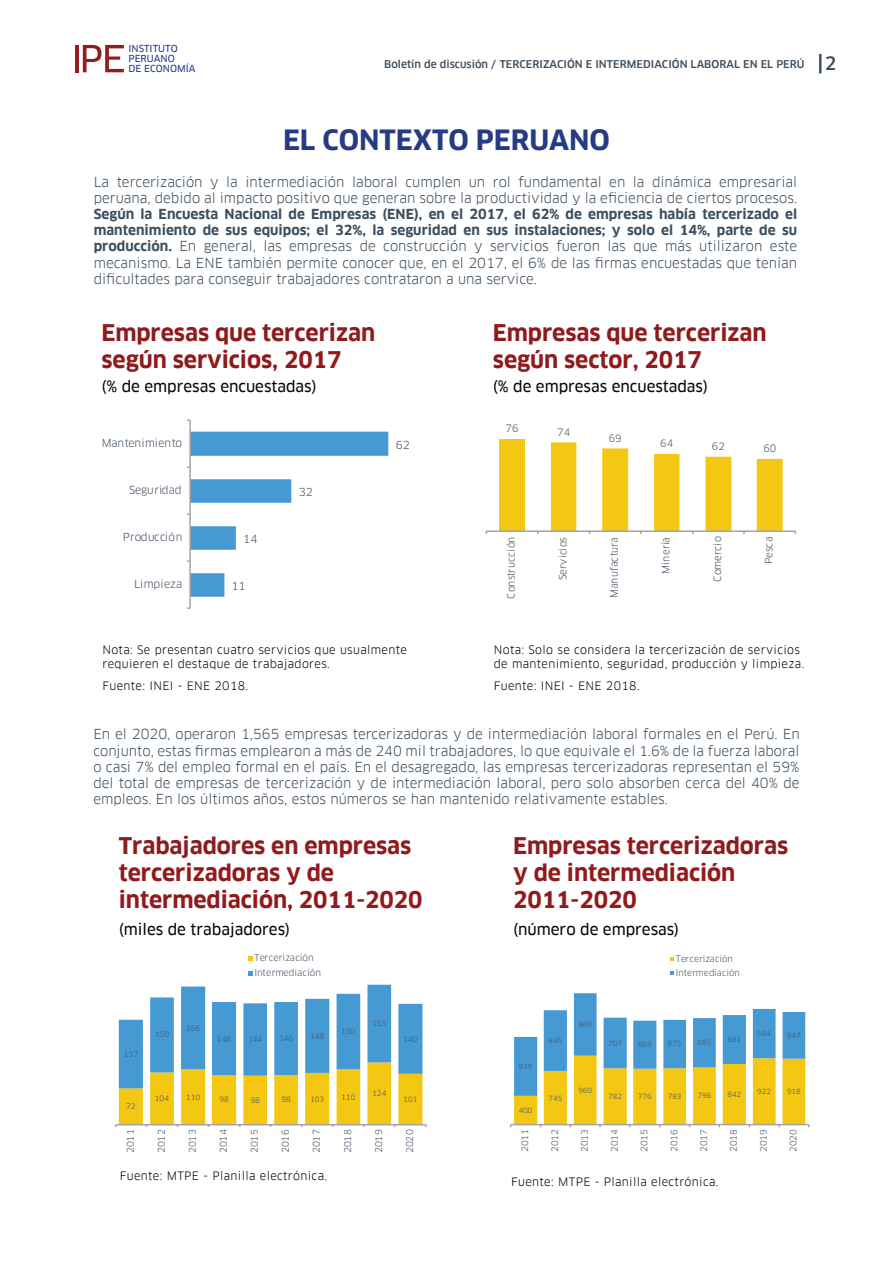
<style>
.page{position:relative;width:893px;height:1263px;background:#fff}
.page>*{position:absolute;margin:0;border:0;box-sizing:border-box;transform-origin:0 0}
.t1{font:700 27.3px "Clan Pro";letter-spacing:-.005em;color:#263b85}
.t2{font:700 22.5px/27px "Clan Pro";letter-spacing:-.005em;color:#901a1c}
.t3{font:500 18px "Clan Pro";color:#3d4f5f}
.t4{font:15.15px "Clan Pro News";letter-spacing:-.005em;color:#040503}
.t5{font:13.5px/16.2px "Clan Pro";color:#3d4f5f;text-align:justify}
.t6{font:11.4px/13.6px "Clan Pro";letter-spacing:.03em;color:#040503}
.t7{font:10.8px "Clan Pro";color:#415063}
.t8{font:10.8px "Clan Pro";letter-spacing:.02em;color:#415063}
.t9{font:500 10.5px "Clan Pro";letter-spacing:.005em;color:#3d4f5f}
.t10{font:9.9px "Clan Pro";color:#415063}
.t11{font:9.45px/10.1px "Clan Pro News";color:#263b85}
.t12{font:9.15px "Clan Pro";letter-spacing:.015em;color:#415063}
.t13{font:9.15px/15px "Clan Pro";letter-spacing:-.005em;color:#415063}
.t14{font:8.7px "Clan Pro";letter-spacing:.015em;color:#415063}
.t15{font:8.7px/14px "Clan Pro";letter-spacing:-.005em;color:#415063}
.t16{font:7.2px "Clan Pro";color:#415063}
.t17{font:7.05px "Clan Pro";color:#415063}
.s1{font-weight:700}
</style>
<div class="page">
<svg style="left:819px;top:54px;width:2px;height:19px"></svg>
<svg style="left:83px;top:45px;width:41px;height:27px"></svg>
<hr style="left:75px;top:45px;width:4px;height:27px;background:#931c1e">
<hr style="left:189px;top:420px;width:2px;height:188px;background:#a6a5a5">
<svg style="left:187px;top:432px;width:201px;height:165px"></svg>
<hr style="left:486px;top:530px;width:309px;height:2px;background:#a6a5a5">
<svg style="left:499px;top:439px;width:284px;height:95px"></svg>
<svg style="left:115px;top:985px;width:312px;height:142px"></svg>
<svg style="left:248px;top:956px;width:4px;height:5px"></svg>
<svg style="left:248px;top:971px;width:4px;height:4px"></svg>
<svg style="left:510px;top:993px;width:299px;height:134px"></svg>
<svg style="left:670px;top:957px;width:4px;height:4px"></svg>
<svg style="left:670px;top:971px;width:4px;height:4px"></svg>
<p class="t11" style="left:129px;top:44px;width:68px">INSTITUTO<br>PERUANO<br>DE ECONOMÍA</p>
<p class="t9" style="left:384px;top:58px;width:422px">Boletín de discusión / TERCERIZACIÓN E INTERMEDIACIÓN LABORAL EN EL PERÚ</p>
<h3 class="t3" style="left:825px;top:53px;width:13px">2</h3>
<h1 class="t1" style="left:283px;top:123px;width:328px">EL CONTEXTO PERUANO</h1>
<p class="t5" style="left:94px;top:173px;width:705px">La tercerización y la intermediación laboral cumplen un rol fundamental en la dinámica empresarial peruana, debido al impacto positivo que generan sobre la productividad y la eficiencia de ciertos procesos.</p>
<p class="t5" style="left:94px;top:206px;width:705px"><span class="s1">Según la Encuesta Nacional de Empresas (ENE), en el 2017, el 62% de empresas había tercerizado el mantenimiento de sus equipos; el 32%, la seguridad en sus instalaciones; y solo el 14%, parte de su producción.</span> En general, las empresas de construcción y servicios fueron las que más utilizaron este mecanismo. La ENE también permite conocer que, en el 2017, el 6% de las firmas encuestadas que tenían dificultades para conseguir trabajadores contrataron a una service.</p>
<h2 class="t2" style="left:101px;top:319px;width:275px">Empresas que tercerizan según servicios, 2017</h2>
<p class="t4" style="left:101px;top:378px;width:217px">(% de empresas encuestadas)</p>
<p class="t7" style="left:102px;top:436px;width:82px">Mantenimiento</p>
<p class="t7" style="left:129px;top:483px;width:54px">Seguridad</p>
<p class="t7" style="left:299px;top:486px;width:16px">32</p>
<p class="t8" style="left:123px;top:530px;width:61px">Producción</p>
<p class="t7" style="left:243px;top:533px;width:16px">14</p>
<p class="t7" style="left:134px;top:577px;width:50px">Limpieza</p>
<p class="t7" style="left:231px;top:580px;width:16px">11</p>
<p class="t7" style="left:396px;top:439px;width:16px">62</p>
<p class="t6" style="left:102px;top:643px;width:306px">Nota: Se presentan cuatro servicios que usualmente requieren el destaque de trabajadores.</p>
<p class="t6" style="left:102px;top:679px;width:147px">Fuente: INEI - ENE 2018.</p>
<h2 class="t2" style="left:493px;top:319px;width:275px">Empresas que tercerizan según sector, 2017</h2>
<p class="t4" style="left:493px;top:378px;width:217px">(% de empresas encuestadas)</p>
<p class="t10" style="left:506px;top:423px;width:14px">76</p>
<p class="t10" style="left:557px;top:426px;width:14px">74</p>
<p class="t10" style="left:609px;top:432px;width:14px">69</p>
<p class="t10" style="left:660px;top:438px;width:14px">64</p>
<p class="t10" style="left:712px;top:440px;width:14px">62</p>
<p class="t10" style="left:763px;top:443px;width:14px">60</p>
<p class="t10" style="left:505px;top:599px;width:64px;rotate:-90deg">Construcción</p>
<p class="t10" style="left:557px;top:580px;width:45px;rotate:-90deg">Servicios</p>
<p class="t10" style="left:608px;top:598px;width:62px;rotate:-90deg">Manufactura</p>
<p class="t10" style="left:660px;top:574px;width:38px;rotate:-90deg">Minería</p>
<p class="t10" style="left:711px;top:582px;width:47px;rotate:-90deg">Comercio</p>
<p class="t10" style="left:763px;top:564px;width:29px;rotate:-90deg">Pesca</p>
<p class="t6" style="left:494px;top:643px;width:312px">Nota: Solo se considera la tercerización de servicios de mantenimiento, seguridad, producción y limpieza.</p>
<p class="t6" style="left:494px;top:679px;width:147px">Fuente: INEI - ENE 2018.</p>
<p class="t5" style="left:93px;top:726px;width:708px">En el 2020, operaron 1,565 empresas tercerizadoras y de intermediación laboral formales en el Perú. En conjunto, estas firmas emplearon a más de 240 mil trabajadores, lo que equivale el 1.6% de la fuerza laboral o casi 7% del empleo formal en el país. En el desagregado, las empresas tercerizadoras representan el 59% del total de empresas de tercerización y de intermediación laboral, pero solo absorben cerca del 40% de empleos. En los últimos años, estos números se han mantenido relativamente estables.</p>
<h2 class="t2" style="left:119px;top:833px;width:305px">Trabajadores en empresas tercerizadoras y de intermediación, 2011-2020</h2>
<h2 class="t2" style="left:513px;top:833px;width:277px">Empresas tercerizadoras y de intermediación<br>2011-2020</h2>
<p class="t4" style="left:119px;top:920px;width:173px">(miles de trabajadores)</p>
<p class="t4" style="left:513px;top:920px;width:168px">(número de empresas)</p>
<p class="t13" style="left:254px;top:950px;width:68px">Tercerización<br>Intermediación</p>
<p class="t15" style="left:676px;top:951px;width:65px">Tercerización<br>Intermediación</p>
<p class="t16" style="left:155px;top:1030px;width:16px">150</p>
<p class="t16" style="left:186px;top:1024px;width:16px">166</p>
<p class="t16" style="left:217px;top:1034px;width:16px">146</p>
<p class="t16" style="left:248px;top:1035px;width:16px">144</p>
<p class="t16" style="left:279px;top:1034px;width:16px">146</p>
<p class="t16" style="left:310px;top:1032px;width:16px">148</p>
<p class="t16" style="left:341px;top:1027px;width:16px">150</p>
<p class="t16" style="left:372px;top:1019px;width:16px">155</p>
<p class="t16" style="left:403px;top:1034px;width:16px">140</p>
<p class="t17" style="left:549px;top:1036px;width:15px">845</p>
<p class="t17" style="left:578px;top:1020px;width:15px">869</p>
<p class="t17" style="left:608px;top:1039px;width:15px">707</p>
<p class="t17" style="left:638px;top:1040px;width:15px">669</p>
<p class="t17" style="left:668px;top:1040px;width:15px">675</p>
<p class="t17" style="left:698px;top:1038px;width:15px">685</p>
<p class="t17" style="left:727px;top:1035px;width:15px">681</p>
<p class="t17" style="left:757px;top:1029px;width:15px">684</p>
<p class="t17" style="left:787px;top:1031px;width:15px">647</p>
<p class="t16" style="left:124px;top:1050px;width:16px">137</p>
<p class="t17" style="left:519px;top:1062px;width:15px">819</p>
<p class="t16" style="left:126px;top:1102px;width:11px">72</p>
<p class="t16" style="left:155px;top:1094px;width:16px">104</p>
<p class="t16" style="left:186px;top:1093px;width:16px">110</p>
<p class="t16" style="left:219px;top:1095px;width:11px">98</p>
<p class="t16" style="left:250px;top:1096px;width:11px">98</p>
<p class="t16" style="left:281px;top:1095px;width:11px">98</p>
<p class="t16" style="left:310px;top:1094px;width:16px">103</p>
<p class="t16" style="left:341px;top:1093px;width:16px">110</p>
<p class="t16" style="left:372px;top:1089px;width:16px">124</p>
<p class="t16" style="left:403px;top:1095px;width:16px">101</p>
<p class="t17" style="left:519px;top:1106px;width:15px">400</p>
<p class="t17" style="left:549px;top:1094px;width:15px">745</p>
<p class="t17" style="left:578px;top:1086px;width:15px">960</p>
<p class="t17" style="left:608px;top:1092px;width:15px">782</p>
<p class="t17" style="left:638px;top:1092px;width:15px">776</p>
<p class="t17" style="left:668px;top:1092px;width:15px">783</p>
<p class="t17" style="left:698px;top:1091px;width:15px">796</p>
<p class="t17" style="left:727px;top:1090px;width:15px">842</p>
<p class="t17" style="left:757px;top:1087px;width:15px">922</p>
<p class="t17" style="left:787px;top:1087px;width:15px">918</p>
<p class="t12" style="left:125px;top:1153px;width:26px;rotate:-90deg">2011</p>
<p class="t12" style="left:156px;top:1153px;width:26px;rotate:-90deg">2012</p>
<p class="t12" style="left:187px;top:1153px;width:26px;rotate:-90deg">2013</p>
<p class="t12" style="left:218px;top:1153px;width:26px;rotate:-90deg">2014</p>
<p class="t12" style="left:249px;top:1153px;width:26px;rotate:-90deg">2015</p>
<p class="t12" style="left:280px;top:1153px;width:26px;rotate:-90deg">2016</p>
<p class="t12" style="left:311px;top:1153px;width:26px;rotate:-90deg">2017</p>
<p class="t12" style="left:342px;top:1153px;width:26px;rotate:-90deg">2018</p>
<p class="t12" style="left:373px;top:1153px;width:26px;rotate:-90deg">2019</p>
<p class="t12" style="left:404px;top:1153px;width:26px;rotate:-90deg">2020</p>
<p class="t14" style="left:520px;top:1152px;width:25px;rotate:-90deg">2011</p>
<p class="t14" style="left:550px;top:1152px;width:25px;rotate:-90deg">2012</p>
<p class="t14" style="left:579px;top:1152px;width:25px;rotate:-90deg">2013</p>
<p class="t14" style="left:609px;top:1152px;width:25px;rotate:-90deg">2014</p>
<p class="t14" style="left:639px;top:1152px;width:25px;rotate:-90deg">2015</p>
<p class="t14" style="left:669px;top:1152px;width:25px;rotate:-90deg">2016</p>
<p class="t14" style="left:699px;top:1152px;width:25px;rotate:-90deg">2017</p>
<p class="t14" style="left:729px;top:1152px;width:25px;rotate:-90deg">2018</p>
<p class="t14" style="left:758px;top:1152px;width:25px;rotate:-90deg">2019</p>
<p class="t14" style="left:788px;top:1152px;width:25px;rotate:-90deg">2020</p>
<p class="t6" style="left:120px;top:1169px;width:209px">Fuente: MTPE - Planilla electrónica.</p>
<p class="t6" style="left:511px;top:1175px;width:209px">Fuente: MTPE - Planilla electrónica.</p>
</div>
